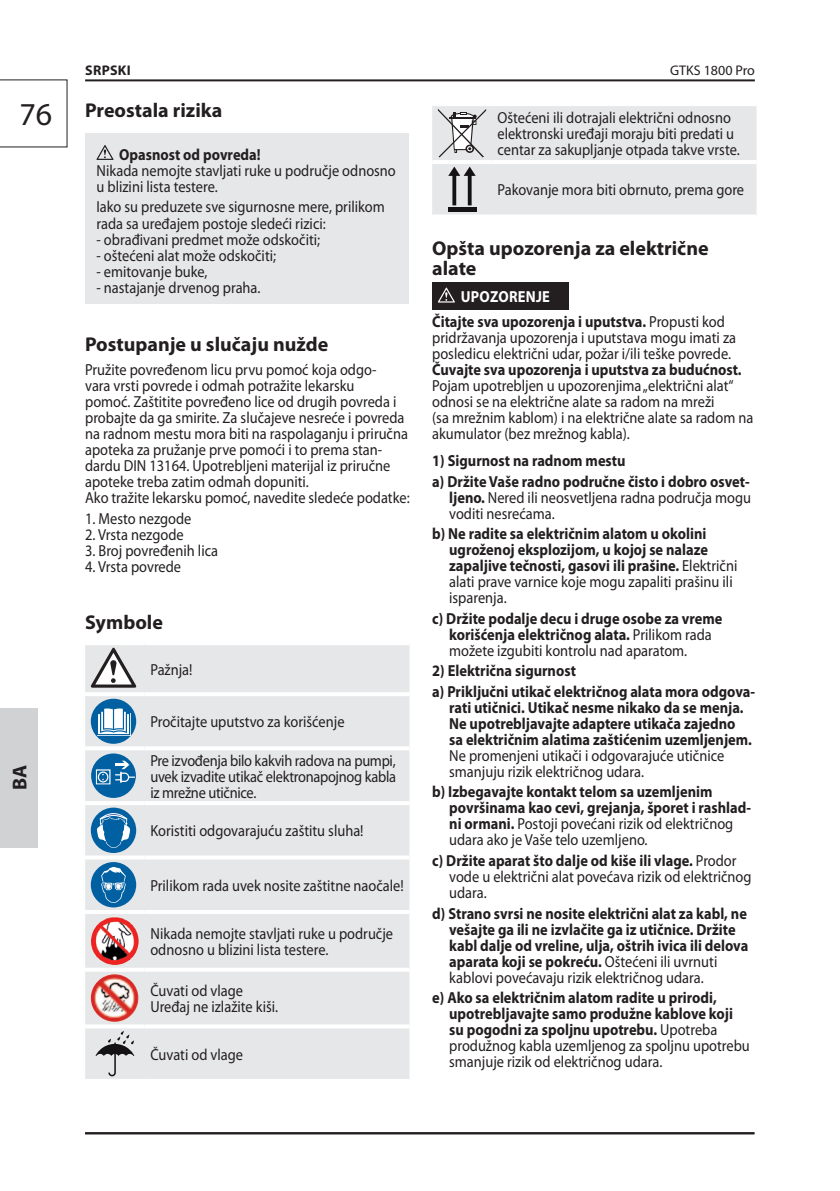
<style>
.page{position:relative;width:840px;height:1191px;background:#fff}
.page>*{position:absolute;margin:0;border:0;box-sizing:border-box;transform-origin:0 0}
.t1{font:32px "Myriad Pro";color:#231f20}
.t2{font:700 20px/20px "Myriad Pro";color:#231f20}
.t3{font:16px/16px "Myriad Pro";color:#231f20;scale:.9 1}
.t4{font:700 16px/16px "Myriad Pro";color:#231f20;scale:.9 1}
.t5{font:700 16px "Myriad Pro";color:#fff;scale:.9 1}
.t6{font:14px "Myriad Pro";color:#231f20}
.t7{font:700 14px "Myriad Pro";color:#231f20}
.s1{color:#fff}
.s2{font-weight:400}
.s3{font-weight:700}
</style>
<div class="page">
<hr style="left:85px;top:1132px;width:669px;height:2px;background:#231f20">
<hr style="left:85px;top:79px;width:669px;height:2px;background:#231f20">
<svg style="left:0;top:79px;width:68px;height:69px"></svg>
<div style="left:0;top:708px;width:38px;height:138px;background:#d1d2d4"></div>
<div style="left:85px;top:134px;width:323px;height:170px;background:#e6e7e9"></div>
<svg style="left:96px;top:145px;width:17px;height:15px"></svg>
<div style="left:85px;top:645px;width:324px;height:433px;background:#e6e7e9"></div>
<hr style="left:85px;top:692px;width:60px;height:4px;background:#fff">
<hr style="left:145px;top:692px;width:264px;height:4px;background:#fff">
<hr style="left:85px;top:746px;width:60px;height:4px;background:#fff">
<hr style="left:145px;top:746px;width:264px;height:4px;background:#fff">
<hr style="left:85px;top:801px;width:60px;height:4px;background:#fff">
<hr style="left:145px;top:801px;width:264px;height:4px;background:#fff">
<svg style="left:85px;top:855px;width:60px;height:4px"></svg>
<svg style="left:145px;top:855px;width:264px;height:4px"></svg>
<hr style="left:85px;top:910px;width:60px;height:4px;background:#fff">
<hr style="left:145px;top:910px;width:264px;height:4px;background:#fff">
<svg style="left:85px;top:967px;width:60px;height:4px"></svg>
<svg style="left:145px;top:967px;width:264px;height:4px"></svg>
<hr style="left:85px;top:1024px;width:60px;height:4px;background:#fff">
<hr style="left:145px;top:1024px;width:264px;height:4px;background:#fff">
<svg style="left:85px;top:1078px;width:60px;height:1px"></svg>
<svg style="left:145px;top:1078px;width:264px;height:1px"></svg>
<svg style="left:90px;top:647px;width:46px;height:40px"></svg>
<svg style="left:91px;top:698px;width:45px;height:46px"></svg>
<svg style="left:97px;top:707px;width:33px;height:28px"></svg>
<div style="left:91px;top:753px;width:45px;height:45px;background:#0160a1;border-radius:50%"></div>
<div style="left:96px;top:769px;width:14px;height:15px;border:1px solid #fff"></div>
<div style="left:98px;top:771px;width:10px;height:11px;border:1px solid #fff;border-radius:50%"></div>
<svg style="left:115px;top:760px;width:20px;height:23px"></svg>
<div style="left:91px;top:807px;width:45px;height:46px;background:#0160a1;border-radius:50%"></div>
<svg style="left:97px;top:813px;width:34px;height:34px"></svg>
<div style="left:91px;top:862px;width:45px;height:45px;background:#0160a1;border-radius:50%"></div>
<svg style="left:101px;top:866px;width:25px;height:36px"></svg>
<img style="left:91px;top:916px;width:48px;height:49px">
<img style="left:91px;top:974px;width:47px;height:48px;border-radius:24px">
<svg style="left:95px;top:1031px;width:39px;height:46px;background:#bbbbbd"></svg>
<svg style="left:432px;top:106px;width:324px;height:109px;background:#e2e3e5"></svg>
<div style="left:447px;top:207px;width:29px;height:5px;background:#141214"></div>
<div style="left:432px;top:282px;width:136px;height:27px;background:#231f20"></div>
<svg style="left:438px;top:287px;width:17px;height:15px"></svg>
<h1 class="t1" style="left:19px;top:95px;width:34px">76</h1>
<p class="t2" style="left:9px;top:790px;width:26px;rotate:-90deg">BA</p>
<p class="t7" style="left:85px;top:61px;width:25px">Srpski</p>
<p class="t2" style="left:85px;top:100px;width:139px">Preostala rizika</p>
<p class="t4" style="left:119px;top:146px;width:159px">Opasnost od povreda!</p>
<p class="t3" style="left:96px;top:162px;width:334px">Nikada nemojte stavljati ruke u područje odnosno u blizini lista testere.</p>
<p class="t3" style="left:96px;top:199px;width:322px">Iako su preduzete sve sigurnosne mere, prilikom rada sa uređajem postoje sledeći rizici:</p>
<p class="t3" style="left:96px;top:231px;width:250px">- obrađivani predmet može odskočiti;</p>
<p class="t3" style="left:96px;top:247px;width:201px">- oštećeni alat može odskočiti;</p>
<p class="t3" style="left:96px;top:263px;width:125px">- emitovanje buke,</p>
<p class="t3" style="left:96px;top:279px;width:184px">- nastajanje drvenog praha.</p>
<p class="t2" style="left:85px;top:333px;width:244px">Postupanje u slučaju nužde</p>
<p class="t3" style="left:85px;top:361px;width:362px">Pružite povređenom licu prvu pomoć koja odgo-<br>vara vrsti povrede i odmah potražite lekarsku<br>pomoć. Zaštitite povređeno lice od drugih povreda i probajte da ga smirite. Za slučajeve nesreće i povreda na radnom mestu mora biti na raspolaganju i priručna apoteka za pružanje prve pomoći i to prema stan&shy;dardu DIN 13164. Upotrebljeni materijal iz priručne apoteke treba zatim odmah dopuniti.<br>Ako tražite lekarsku pomoć, navedite sledeće podatke:</p>
<p class="t3" style="left:85px;top:510px;width:120px">1. Mesto nezgode</p>
<p class="t3" style="left:85px;top:526px;width:111px">2. Vrsta nezgode</p>
<p class="t3" style="left:85px;top:542px;width:149px">3. Broj povređenih lica</p>
<p class="t3" style="left:85px;top:558px;width:108px">4. Vrsta povrede</p>
<p class="t2" style="left:85px;top:611px;width:79px">Symbole</p>
<p class="t3" style="left:150px;top:661px;width:48px">Pažnja!</p>
<p class="t3" style="left:150px;top:713px;width:217px">Pročitajte uputstvo za korišćenje</p>
<p class="t3" style="left:150px;top:752px;width:274px;text-align:justify">Pre izvođenja bilo kakvih radova na pumpi, uvek izvadite utikač elektronapojnog kabla iz mrežne utičnice.</p>
<p class="t3" style="left:150px;top:822px;width:238px">Koristiti odgovarajuću zaštitu sluha!</p>
<p class="t3" style="left:150px;top:877px;width:283px">Prilikom rada uvek nosite zaštitne naočale!</p>
<p class="t3" style="left:150px;top:925px;width:271px">Nikada nemojte stavljati ruke u područje odnosno u blizini lista testere.</p>
<p class="t3" style="left:150px;top:982px;width:143px">Čuvati od vlage<br>Uređaj ne izlažite kiši.</p>
<p class="t3" style="left:150px;top:1046px;width:104px">Čuvati od vlage</p>
<p class="t6" style="left:670px;top:61px;width:86px">GTKS 1800 Pro</p>
<p class="t3" style="left:497px;top:109px;width:270px">Oštećeni ili dotrajali električni odnosno elektronski uređaji moraju biti predati u centar za sakupljanje otpada takve vrste.</p>
<p class="t3" style="left:497px;top:182px;width:275px">Pakovanje mora biti obrnuto, prema gore</p>
<p class="t2" style="left:432px;top:237px;width:278px">Opšta upozorenja za električne alate</p>
<p class="t5" style="left:460px;top:286px;width:12px">upozo</p>
<p class="t4" style="left:432px;top:284px;width:326px;line-height:24.6px;text-indent:77px"><span class="s1">renje<br></span>Čitajte sva upozorenja i uputstva. <span class="s2">Propusti kod</span></p>
<p class="t3" style="left:432px;top:329px;width:339px">pridržavanja upozorenja i uputstava mogu imati za posledicu električni udar, požar i/ili teške povrede.</p>
<p class="t4" style="left:432px;top:361px;width:345px">Čuvajte sva upozorenja i uputstva za budućnost.</p>
<p class="t3" style="left:432px;top:377px;width:358px">Pojam upotrebljen u upozorenjima „električni alat“ odnosi se na električne alate sa radom na mreži<br>(sa mrežnim kablom) i na električne alate sa radom na akumulator (bez mrežnog kabla).</p>
<p class="t4" style="left:432px;top:450px;width:354px;line-height:20.6px">1) Sigurnost na radnom mestu<br>a) Držite Vaše radno područne čisto i dobro osvet-</p>
<p class="t3" style="left:449px;top:489px;width:337px"><span class="s3">ljeno.</span> Nered ili neosvetljena radna područja mogu voditi nesrećama.</p>
<p class="t4" style="left:449px;top:525px;width:321px;text-indent:-17px">b) Ne radite sa električnim alatom u okolini ugroženoj eksplozijom, u kojoj se nalaze zapaljive tečnosti, gasovi ili prašine. <span class="s2">Električni alati prave varnice koje mogu zapaliti prašinu ili isparenja.</span></p>
<p class="t4" style="left:449px;top:610px;width:305px;text-indent:-17px">c) Držite podalje decu i druge osobe za vreme korišćenja električnog alata. <span class="s2">Prilikom rada možete izgubiti kontrolu nad aparatom.</span></p>
<p class="t4" style="left:432px;top:660px;width:360px;line-height:20.6px">2) Električna sigurnost<br>a) Priključni utikač električnog alata mora odgova-</p>
<p class="t4" style="left:449px;top:699px;width:337px">rati utičnici. Utikač nesme nikako da se menja.<br>Ne upotrebljavajte adaptere utikača zajedno sa električnim alatima zaštićenim uzemljenjem.</p>
<p class="t3" style="left:449px;top:747px;width:307px">Ne promenjeni utikači i odgovarajuće utičnice smanjuju rizik električnog udara.</p>
<p class="t4" style="left:449px;top:783px;width:337px;text-indent:-17px">b) Izbegavajte kontakt telom sa uzemljenim površinama kao cevi, grejanja, šporet i rashlad&shy;ni ormani. <span class="s2">Postoji povećani rizik od električnog udara ako je Vaše telo uzemljeno.</span></p>
<p class="t3" style="left:449px;top:852px;width:337px;text-indent:-17px"><span class="s3">c) Držite aparat što dalje od kiše ili vlage.</span> Prodor vode u električni alat povećava rizik od električnog udara.</p>
<p class="t4" style="left:449px;top:904px;width:334px;text-indent:-17px">d) Strano svrsi ne nosite električni alat za kabl, ne vešajte ga ili ne izvlačite ga iz utičnice. Držite kabl dalje od vreline, ulja, oštrih ivica ili delova aparata koji se pokreću. <span class="s2">Oštećeni ili uvrnuti kablovi povećavaju rizik električnog udara.</span></p>
<p class="t4" style="left:449px;top:989px;width:335px;text-indent:-17px">e) Ako sa električnim alatom radite u prirodi, upotrebljavajte samo produžne kablove koji su pogodni za spoljnu upotrebu. <span class="s2">Upotreba produžnog kabla uzemljenog za spoljnu upotrebu smanjuje rizik od električnog udara.</span></p>
</div>
